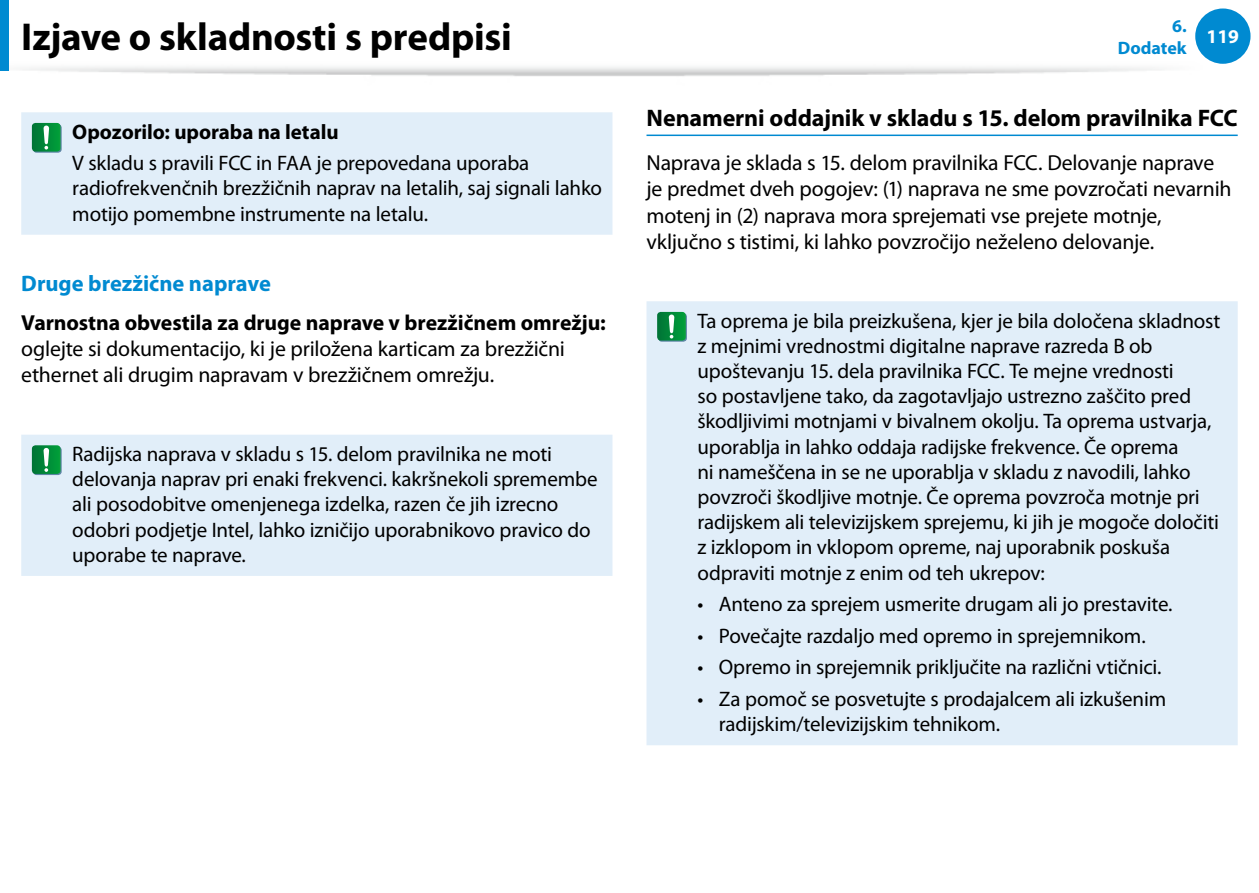
<style>
.page{position:relative;width:1259px;height:893px;background:#fff}
.page>*{position:absolute;margin:0;border:0;box-sizing:border-box;transform-origin:0 0}
.Heading_1_-_hidden{font:700 39px "Myriad Pro";letter-spacing:-.005em;color:#000}
.Heading_3{font:700 24px "Myriad Pro";letter-spacing:-.005em;color:#000}
.Heading_4{font:700 22.5px "Myriad Pro";color:#008ad1}
.Body{font:21.75px/26.1px "Myriad Pro";letter-spacing:-.005em;color:#000}
.Note_Table_Body{font:21px/25.2px "Myriad Pro";letter-spacing:-.01em;color:#000}
.Note_Table_Body_bu{font:21px/25.2px "Myriad Pro";letter-spacing:-.01em;color:#000}
.Note_Table_Body-2{font:700 21px "Myriad Pro";letter-spacing:-.005em;color:#000}
.t1{font:700 19.5px "Myriad Pro";color:#fff}
.t2{font:700 18px/21.6px "Myriad Pro";color:#008ad1;text-align:right}
.s1{font-weight:700}
</style>
<div class="page">
<img style="left:0;top:22px;width:1214px;height:54px">
<div style="left:1195px;top:9px;width:55px;height:55px;background:#008ad1;border-radius:50%"></div>
<div style="left:0;top:0;width:9px;height:70px;background:#008ad1"></div>
<div style="left:21px;top:112px;width:591px;height:123px;background:#e1eef9"></div>
<svg style="left:33px;top:124px;width:29px;height:29px"></svg>
<svg style="left:32px;top:123px;width:29px;height:29px"></svg>
<div style="left:21px;top:435px;width:591px;height:141px;background:#e1eef9"></div>
<svg style="left:33px;top:446px;width:29px;height:29px"></svg>
<svg style="left:32px;top:445px;width:29px;height:29px"></svg>
<hr style="left:646px;top:135px;width:591px;height:1px;background:#008ad1">
<div style="left:646px;top:301px;width:591px;height:444px;background:#e1eef9"></div>
<svg style="left:658px;top:313px;width:29px;height:29px"></svg>
<svg style="left:657px;top:312px;width:29px;height:29px"></svg>
<p class="Heading_1_-_hidden" style="left:21px;top:11px;width:492px">Izjave o skladnosti s predpisi</p>
<p class="Note_Table_Body-2" style="left:72px;top:118px;width:268px">Opozorilo: uporaba na letalu</p>
<p class="Note_Table_Body" style="left:72px;top:150px;width:531px">V skladu s pravili FCC in FAA je prepovedana uporaba radiofrekvenčnih brezžičnih naprav na letalih, saj signali lahko motijo pomembne instrumente na letalu.</p>
<p class="Heading_4" style="left:21px;top:268px;width:251px">Druge brezžične naprave</p>
<p class="Body" style="left:21px;top:309px;width:586px"><span class="s1">Varnostna obvestila za druge naprave v brezžičnem omrežju: </span>oglejte si dokumentacijo, ki je priložena karticam za brezžični ethernet ali drugim napravam v brezžičnem omrežju.</p>
<p class="Note_Table_Body" style="left:72px;top:441px;width:527px">Radijska naprava v skladu s 15. delom pravilnika ne moti delovanja naprav pri enaki frekvenci. kakršnekoli spremembe ali posodobitve omenjenega izdelka, razen če jih izrecno odobri podjetje Intel, lahko izničijo uporabnikovo pravico do uporabe te naprave.</p>
<p class="t2" style="left:1117px;top:15px;width:70px">6.<br>Dodatek</p>
<p class="t1" style="left:1206px;top:23px;width:34px">119</p>
<p class="Heading_3" style="left:646px;top:103px;width:593px">Nenamerni oddajnik v skladu s 15. delom pravilnika FCC</p>
<p class="Body" style="left:646px;top:150px;width:586px">Naprava je sklada s 15. delom pravilnika FCC. Delovanje naprave je predmet dveh pogojev: (1) naprava ne sme povzročati nevarnih motenj in (2) naprava mora sprejemati vse prejete motnje, vključno s tistimi, ki lahko povzročijo neželeno delovanje.</p>
<p class="Note_Table_Body" style="left:697px;top:308px;width:524px">Ta oprema je bila preizkušena, kjer je bila določena skladnost z mejnimi vrednostmi digitalne naprave razreda B ob upoštevanju 15. dela pravilnika FCC. Te mejne vrednosti<br>so postavljene tako, da zagotavljajo ustrezno zaščito pred škodljivimi motnjami v bivalnem okolju. Ta oprema ustvarja, uporablja in lahko oddaja radijske frekvence. Če oprema<br>ni nameščena in se ne uporablja v skladu z navodili, lahko povzroči škodljive motnje. Če oprema povzroča motnje pri radijskem ali televizijskem sprejemu, ki jih je mogoče določiti z izklopom in vklopom opreme, naj uporabnik poskuša odpraviti motnje z enim od teh ukrepov:</p>
<p class="Note_Table_Body_bu" style="left:697px;top:591px;width:476px">• Anteno za sprejem usmerite drugam ali jo prestavite.</p>
<p class="Note_Table_Body_bu" style="left:697px;top:623px;width:449px">• Povečajte razdaljo med opremo in sprejemnikom.</p>
<p class="Note_Table_Body_bu" style="left:697px;top:654px;width:465px">• Opremo in sprejemnik priključite na različni vtičnici.</p>
<p class="Note_Table_Body_bu" style="left:719px;top:686px;width:449px;text-indent:-21px">• Za pomoč se posvetujte s prodajalcem ali izkušenim radijskim/televizijskim tehnikom.</p>
</div>
